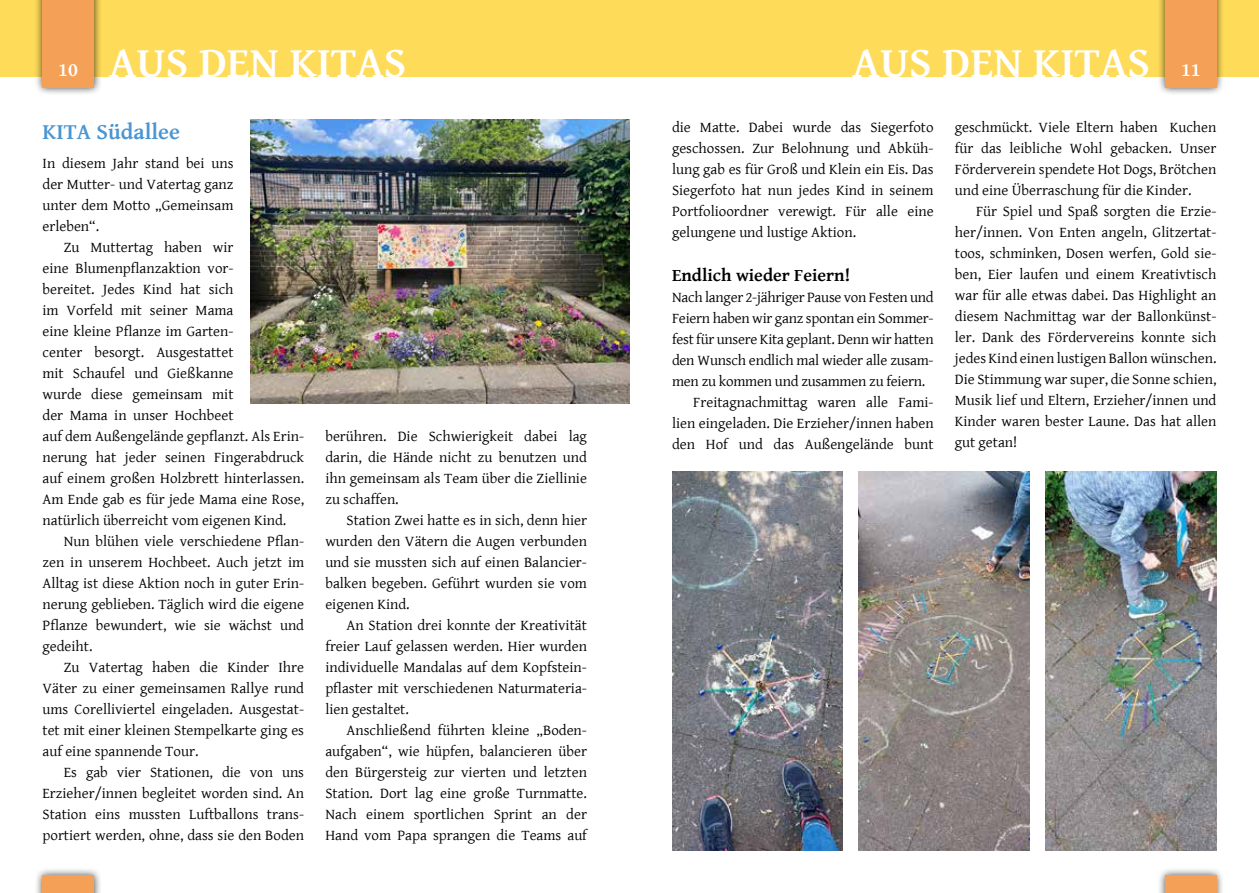
<style>
.page{position:relative;width:1259px;height:893px;background:#fff}
.page>*{position:absolute;margin:0;border:0;box-sizing:border-box;transform-origin:0 0}
.t1{font:700 43.65px "Gentium Basic";color:#fff}
.t2{font:700 22.5px "Gentium Basic";color:#4a96d2}
.t3{font:700 19.5px "Gentium Basic";color:#fff}
.t4{font:700 18px "Gentium Basic";color:#000}
.t5{font:15px/21px "Gentium Basic";color:#000;text-align:justify}
</style>
<div class="page">
<img style="left:672px;top:472px;width:171px;height:378px">
<img style="left:859px;top:472px;width:170px;height:378px">
<img style="left:1045px;top:472px;width:171px;height:378px">
<img style="left:250px;top:119px;width:379px;height:284px">
<div style="left:0;top:0;width:629px;height:77px;background:#ffdb5a"></div>
<div style="left:629px;top:0;width:630px;height:77px;background:#ffdb5a"></div>
<div style="left:34px;top:0;width:68px;height:96px;background:#000;opacity:.75"></div>
<div style="left:43px;top:0;width:51px;height:88px;background:#f5a057"></div>
<div style="left:34px;top:867px;width:68px;height:26px;background:#000;opacity:.75"></div>
<div style="left:43px;top:875px;width:51px;height:18px;background:#f5a057"></div>
<div style="left:1157px;top:867px;width:67px;height:26px;background:#000;opacity:.75"></div>
<div style="left:1165px;top:875px;width:51px;height:18px;background:#f5a057"></div>
<div style="left:1157px;top:0;width:67px;height:96px;background:#000;opacity:.75"></div>
<div style="left:1165px;top:0;width:51px;height:88px;background:#f5a057"></div>
<h3 class="t3" style="left:58px;top:55px;width:21px">10</h3>
<h1 class="t1" style="left:109px;top:29px;width:299px">AUS DEN KITAS</h1>
<h1 class="t1" style="left:852px;top:29px;width:299px">AUS DEN KITAS</h1>
<h3 class="t3" style="left:1181px;top:55px;width:21px">11</h3>
<h2 class="t2" style="left:43px;top:114px;width:139px">KITA Südallee</h2>
<p class="t5" style="left:43px;top:152px;width:192px">In diesem Jahr stand bei uns der Mutter- und Vatertag ganz unter dem Motto „Gemeinsam erleben“.</p>
<p class="t5" style="left:43px;top:236px;width:263px;text-align:left;text-indent:21px">Zu Muttertag haben wir<br>eine Blumenpflanzaktion vor-<br>bereitet. Jedes Kind hat sich<br>im Vorfeld mit seiner Mama<br>eine kleine Pflanze im Garten-<br>center besorgt. Ausgestattet<br>mit Schaufel und Gießkanne<br>wurde diese gemeinsam mit<br>der Mama in unser Hochbeet<br>auf dem Außengelände gepflanzt. Als Erin&shy;nerung hat jeder seinen Fingerabdruck auf einem großen Holzbrett hinterlassen.<br>Am Ende gab es für jede Mama eine Rose, natürlich überreicht vom eigenen Kind.</p>
<p class="t5" style="left:43px;top:530px;width:263px;text-indent:21px">Nun blühen viele verschiedene Pflan&shy;zen in unserem Hochbeet. Auch jetzt im Alltag ist diese Aktion noch in guter Erin&shy;nerung geblieben. Täglich wird die eigene Pflanze bewundert, wie sie wächst und gedeiht.</p>
<p class="t5" style="left:43px;top:656px;width:263px;text-indent:21px">Zu Vatertag haben die Kinder Ihre Väter zu einer gemeinsamen Rallye rund ums Corelliviertel eingeladen. Ausgestat&shy;tet mit einer kleinen Stempelkarte ging es auf eine spannende Tour.</p>
<p class="t5" style="left:43px;top:761px;width:263px;text-indent:21px">Es gab vier Stationen, die von uns Erzieher/innen begleitet worden sind. An Station eins mussten Luftballons trans&shy;portiert werden, ohne, dass sie den Boden</p>
<p class="t5" style="left:325px;top:425px;width:263px">berühren. Die Schwierigkeit dabei lag darin, die Hände nicht zu benutzen und ihn gemeinsam als Team über die Ziellinie zu schaffen.</p>
<p class="t5" style="left:325px;top:509px;width:263px;text-indent:21px">Station Zwei hatte es in sich, denn hier wurden den Vätern die Augen verbunden und sie mussten sich auf einen Balancier&shy;balken begeben. Geführt wurden sie vom eigenen Kind.</p>
<p class="t5" style="left:325px;top:614px;width:263px;text-indent:21px">An Station drei konnte der Kreativität freier Lauf gelassen werden. Hier wurden individuelle Mandalas auf dem Kopfstein&shy;pflaster mit verschiedenen Naturmateria&shy;lien gestaltet.</p>
<p class="t5" style="left:325px;top:719px;width:263px;text-indent:21px">Anschließend führten kleine „Boden&shy;aufgaben“, wie hüpfen, balancieren über den Bürgersteig zur vierten und letzten Station. Dort lag eine große Turnmatte.<br>Nach einem sportlichen Sprint an der Hand vom Papa sprangen die Teams auf</p>
<p class="t5" style="left:672px;top:116px;width:263px">die Matte. Dabei wurde das Siegerfoto geschossen. Zur Belohnung und Abküh&shy;lung gab es für Groß und Klein ein Eis. Das Siegerfoto hat nun jedes Kind in seinem Portfolioordner verewigt. Für alle eine gelungene und lustige Aktion.</p>
<p class="t4" style="left:672px;top:261px;width:180px">Endlich wieder Feiern!</p>
<p class="t5" style="left:672px;top:286px;width:263px">Nach langer 2-jähriger Pause von Festen und</p>
<p class="t5" style="left:672px;top:307px;width:263px">Feiern haben wir ganz spontan ein Sommer-</p>
<p class="t5" style="left:672px;top:328px;width:263px">fest für unsere Kita geplant. Denn wir hatten</p>
<p class="t5" style="left:672px;top:349px;width:263px">den Wunsch endlich mal wieder alle zusam-</p>
<p class="t5" style="left:672px;top:370px;width:255px">men zu kommen und zusammen zu feiern.</p>
<p class="t5" style="left:693px;top:391px;width:242px">Freitagnachmittag waren alle Fami-</p>
<p class="t5" style="left:672px;top:412px;width:263px">lien eingeladen. Die Erzieher/innen haben</p>
<p class="t5" style="left:672px;top:433px;width:263px">den Hof und das Außengelände bunt</p>
<p class="t5" style="left:955px;top:116px;width:263px">geschmückt. Viele Eltern haben Kuchen für das leibliche Wohl gebacken. Unser Förderverein spendete Hot Dogs, Brötchen und eine Überraschung für die Kinder.</p>
<p class="t5" style="left:955px;top:200px;width:263px;text-indent:21px">Für Spiel und Spaß sorgten die Erzie&shy;her/innen. Von Enten angeln, Glitzertat&shy;toos, schminken, Dosen werfen, Gold sie&shy;ben, Eier laufen und einem Kreativtisch war für alle etwas dabei. Das Highlight an diesem Nachmittag war der Ballonkünst&shy;ler. Dank des Fördervereins konnte sich jedes Kind einen lustigen Ballon wünschen.<br>Die Stimmung war super, die Sonne schien, Musik lief und Eltern, Erzieher/innen und Kinder waren bester Laune. Das hat allen gut getan!</p>
</div>
